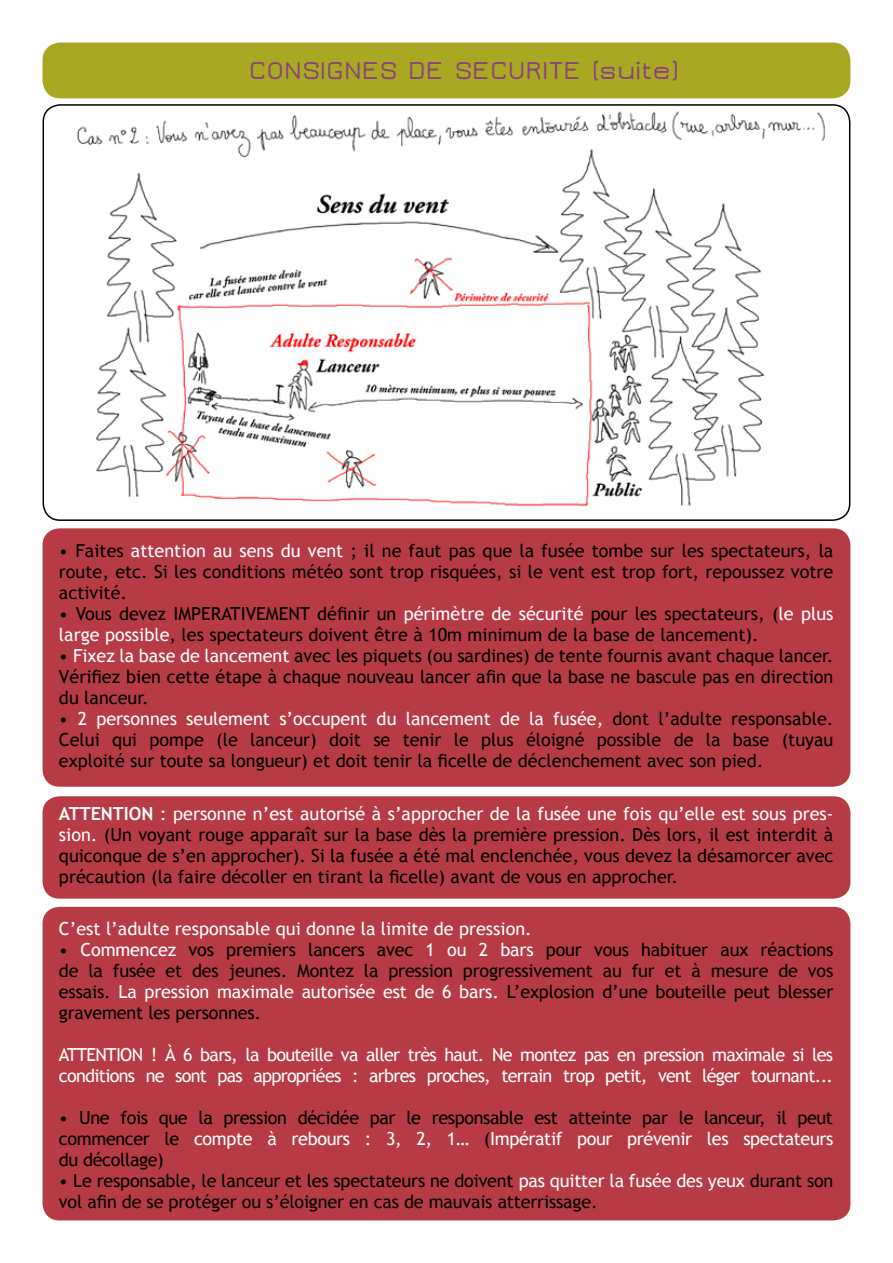
<style>
.page{position:relative;width:893px;height:1263px;background:#fff}
.page>*{position:absolute;margin:0;border:0;box-sizing:border-box;transform-origin:0 0}
.t1{font:600 27px "Jura";color:#8c427c}
.t2{font:18px/21px "Trebuchet MS";color:#000;text-align:justify}
.t3{font:18px/21px "Trebuchet MS";letter-spacing:-.04em;color:#fff}
.t4{font:18px "Trebuchet MS";color:#fff}
.s1{color:#fff}
.s2{font-weight:700;color:#fff}
</style>
<div class="page">
<img style="left:65px;top:98px;width:762px;height:409px">
<div style="left:43px;top:104px;width:807px;height:417px;border:2px solid #000;border-radius:17px"></div>
<div style="left:43px;top:43px;width:807px;height:55px;background:#a9a822;border-radius:18px"></div>
<div style="left:43px;top:907px;width:807px;height:313px;background:#b73b44;border-radius:17px"></div>
<div style="left:43px;top:528px;width:807px;height:259px;background:#b73b44;border-radius:17px"></div>
<div style="left:43px;top:796px;width:807px;height:103px;background:#b73b44;border-radius:17px"></div>
<h1 class="t1" style="left:249px;top:57px;width:33px">CONSI</h1>
<h1 class="t1" style="left:326px;top:57px;width:36px">GNES</h1>
<h1 class="t1" style="left:408px;top:57px;width:272px">DE SECURITE (suite)</h1>
<p class="t2" style="left:59px;top:540px;width:776px">• Faites <span class="s1">attention au sens du vent</span> ; il ne faut pas que la fusée tombe sur les spectateurs, la route, etc. Si les conditions météo sont trop risquées, si le vent est trop fort, repoussez votre activité.</p>
<p class="t2" style="left:59px;top:603px;width:776px">• Vous devez IMPERATIVEMENT définir un <span class="s1">périmètre de sécurité</span> pour les spectateurs, (<span class="s1">le plus large possible</span>, les spectateurs doivent être à 10m minimum de la base de lancement).</p>
<p class="t2" style="left:59px;top:645px;width:776px">• <span class="s1">Fixez la base de lancement</span> avec les piquets (ou sardines) de tente fournis avant chaque lancer.<br>Vérifiez bien cette étape à chaque nouveau lancer afin que la base ne bascule pas en direction du lanceur.</p>
<p class="t2" style="left:59px;top:708px;width:776px">• <span class="s1">2 personnes seulement s’occupent du lancement de la fusée,</span> dont l’adulte responsable.<br>Celui qui pompe (le lanceur) doit se tenir le plus éloigné possible de la base (tuyau exploité sur toute sa longueur) et doit tenir la ficelle de déclenchement avec son pied.</p>
<p class="t2" style="left:59px;top:803px;width:776px"><span class="s2">ATTENTION</span> <span class="s1">: personne n’est autorisé à s’approcher de la fusée une fois qu’elle est sous pres&shy;sion.</span> (Un voyant rouge apparaît sur la base dès la première pression. Dès lors, il est interdit à quiconque de s’en approcher). Si la fusée a été mal enclenchée, vous devez la désamorcer avec précaution (la faire décoller en tirant la ficelle) avant de vous en approcher.</p>
<p class="t4" style="left:59px;top:918px;width:474px">C’est l’adulte responsable qui donne la limite de pression.</p>
<p class="t2" style="left:59px;top:939px;width:776px">• <span class="s1">Commencez</span> vos premiers lancers avec <span class="s1">1 ou 2 bars</span> pour vous habituer aux réactions de la fusée et des jeunes. Montez la pression progressivement au fur et à mesure de vos essais. <span class="s1">La pression maximale autorisée est de 6 bars.</span> L’explosion d’une bouteille peut blesser gravement les personnes.</p>
<p class="t3" style="left:59px;top:1044px;width:776px">ATTENTION ! À 6 bars, la bouteille va aller très haut. Ne montez pas en pression maximale si les conditions ne sont pas appropriées : arbres proches, terrain trop petit, vent léger tournant...</p>
<p class="t2" style="left:59px;top:1107px;width:776px">• Une fois que la pression décidée par le responsable est atteinte par le lanceur, il peut commencer le <span class="s1">compte à rebours : 3, 2, 1…</span> (<span class="s1">Impératif pour prévenir les spectateurs </span>du décollage)</p>
<p class="t2" style="left:59px;top:1170px;width:776px">• Le responsable, le lanceur et les spectateurs ne doivent <span class="s1">pas quitter la fusée des yeux</span> durant son vol afin de se protéger ou s’éloigner en cas de mauvais atterrissage.</p>
</div>
